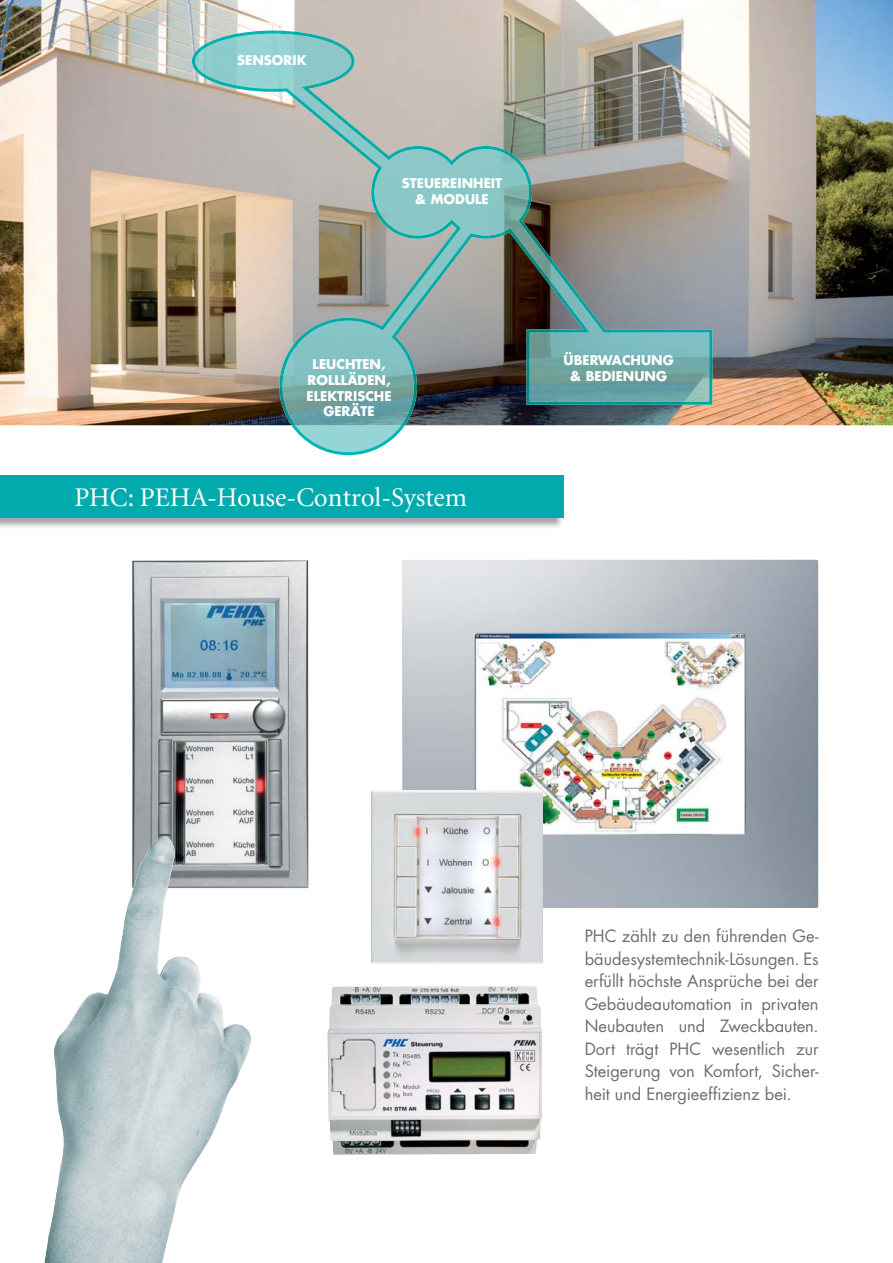
<style>
.page{position:relative;width:893px;height:1263px;background:#fff}
.page>*{position:absolute;margin:0;border:0;box-sizing:border-box;transform-origin:0 0}
.t1{font:27px "Minion";color:#fff}
.t2{font:16.5px/22.5px "Futura";letter-spacing:-.005em;color:#6d6e70;text-align:justify}
.t3{font:700 13.05px/15.6px "Futura";color:#fff;text-align:center}
</style>
<div class="page">
<img style="left:0;top:518px;width:562px;height:9px">
<div style="left:0;top:475px;width:563px;height:43px;background:#00aaad"></div>
<img style="left:402px;top:560px;width:416px;height:348px">
<img style="left:328px;top:986px;width:214px;height:169px">
<img style="left:371px;top:790px;width:172px;height:173px">
<img style="left:132px;top:560px;width:176px;height:328px">
<img style="left:97px;top:888px;width:105px;height:375px">
<img style="left:44px;top:992px;width:53px;height:271px">
<img style="left:201px;top:990px;width:50px;height:165px">
<img style="left:133px;top:836px;width:42px;height:52px">
<img style="left:0;top:0;width:893px;height:425px">
<img style="left:298px;top:376px;width:154px;height:49px">
<img style="left:296px;top:376px;width:2px;height:49px">
<svg style="left:291px;top:425px;width:114px;height:30px"></svg>
<img style="left:192px;top:31px;width:167px;height:99px">
<img style="left:330px;top:129px;width:201px;height:50px">
<img style="left:370px;top:178px;width:186px;height:100px">
<img style="left:556px;top:264px;width:52px;height:142px">
<img style="left:296px;top:277px;width:156px;height:99px">
<img style="left:525px;top:277px;width:31px;height:129px">
<img style="left:278px;top:340px;width:18px;height:85px">
<img style="left:608px;top:328px;width:104px;height:78px">
<img style="left:400px;top:376px;width:19px;height:49px">
<p class="t3" style="left:237px;top:53px;width:71px">SENSORIK</p>
<p class="t3" style="left:402px;top:177px;width:102px">STEUEREINHEIT &amp; MODULE</p>
<p class="t3" style="left:307px;top:358px;width:87px">LEUCHTEN,<br>ROLLLÄDEN,<br>ELEKTRISCHE<br>GERÄTE</p>
<h1 class="t1" style="left:74px;top:486px;width:394px">PHC: PEHA-House-Control-System</h1>
<p class="t3" style="left:563px;top:353px;width:112px">ÜBERWACHUNG &amp; BEDIENUNG</p>
<p class="t2" style="left:585px;top:926px;width:235px">PHC zählt zu den führenden Ge&shy;bäudesystemtechnik-Lösungen. Es erfüllt höchste Ansprüche bei der Gebäude automation in privaten Neubauten und Zweckbauten.<br>Dort trägt PHC wesentlich zur Steigerung von Komfort, Sicher&shy;heit und Energieeffizienz bei.</p>
</div>
